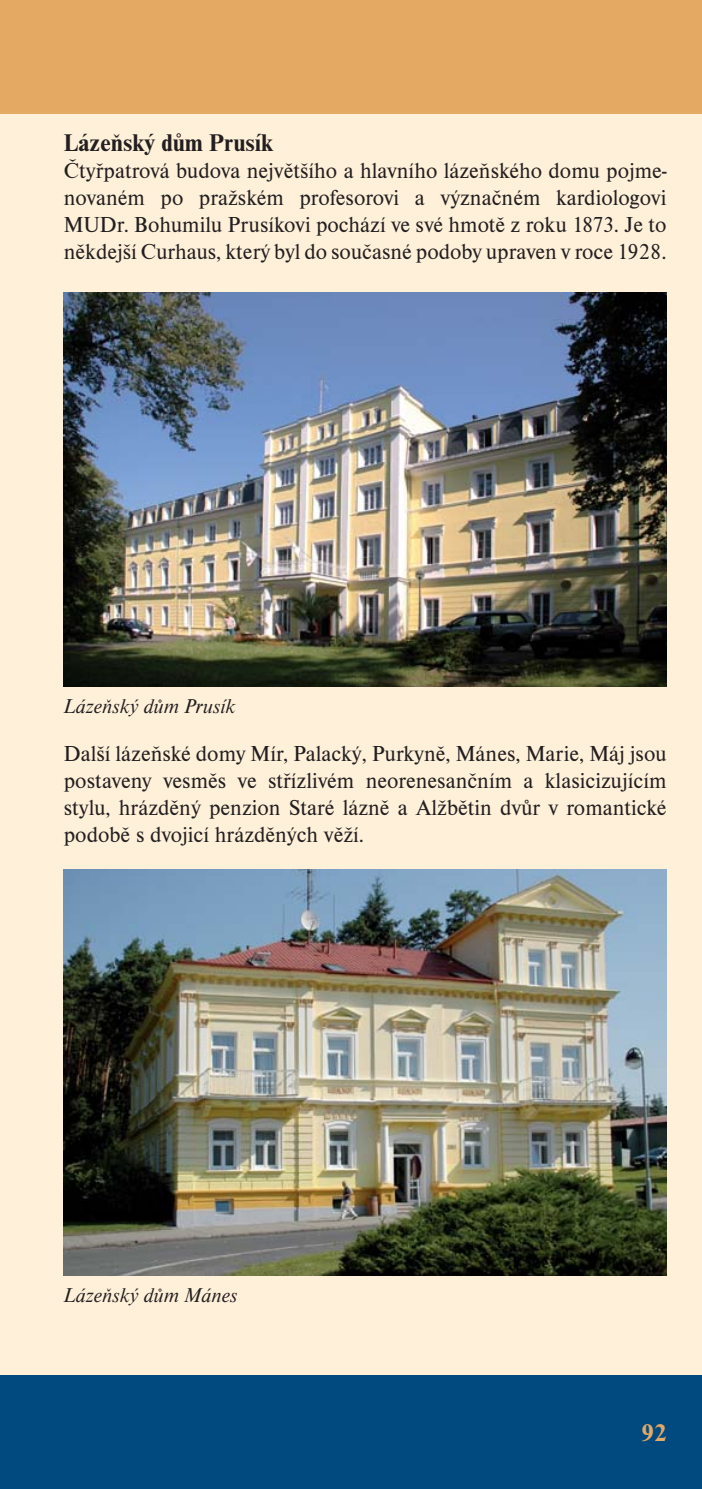
<style>
.page{position:relative;width:702px;height:1489px;background:#fff}
.page>*{position:absolute;margin:0;border:0;box-sizing:border-box;transform-origin:0 0}
.t1{font:700 25px "Nimbus Roman DOT";color:#231f20}
.t2{font:700 25px "Nimbus Roman DOT";color:#e4a963}
.t3{font:22.5px/27px "Nimbus Roman DOT";color:#231f20;text-align:justify}
.t4{font:italic 20.75px "Nimbus Roman DOT";color:#231f20}
</style>
<div class="page">
<div style="left:0;top:0;width:702px;height:1488px;background:#fff0d9"></div>
<div style="left:0;top:0;width:702px;height:113px;background:#e4a963"></div>
<div style="left:0;top:1375px;width:702px;height:113px;background:#004a80"></div>
<img style="left:64px;top:292px;width:602px;height:394px">
<img style="left:64px;top:869px;width:602px;height:406px">
<p class="t1" style="left:64px;top:133px;width:211px">Lázeňský dům Prusík</p>
<p class="t3" style="left:64px;top:159px;width:604px">Čtyřpatrová budova největšího a hlavního lázeňského domu pojme&shy;novaném po pražském profesorovi a význačném kardiologovi MUDr. Bohumilu Prusíkovi pochází ve své hmotě z roku 1873. Je to někdejší Curhaus, který byl do současné podoby upraven v roce 1928.</p>
<p class="t4" style="left:64px;top:697px;width:173px">Lázeňský dům Prusík</p>
<p class="t3" style="left:64px;top:741px;width:604px">Další lázeňské domy Mír, Palacký, Purkyně, Mánes, Marie, Máj jsou postaveny vesměs ve střízlivém neorenesančním a klasicizujícím stylu, hrázděný penzion Staré lázně a Alžbětin dvůr v romantické podobě s dvojicí hrázděných věží.</p>
<p class="t4" style="left:64px;top:1286px;width:175px">Lázeňský dům Mánes</p>
<p class="t2" style="left:641px;top:1422px;width:26px">92</p>
</div>
